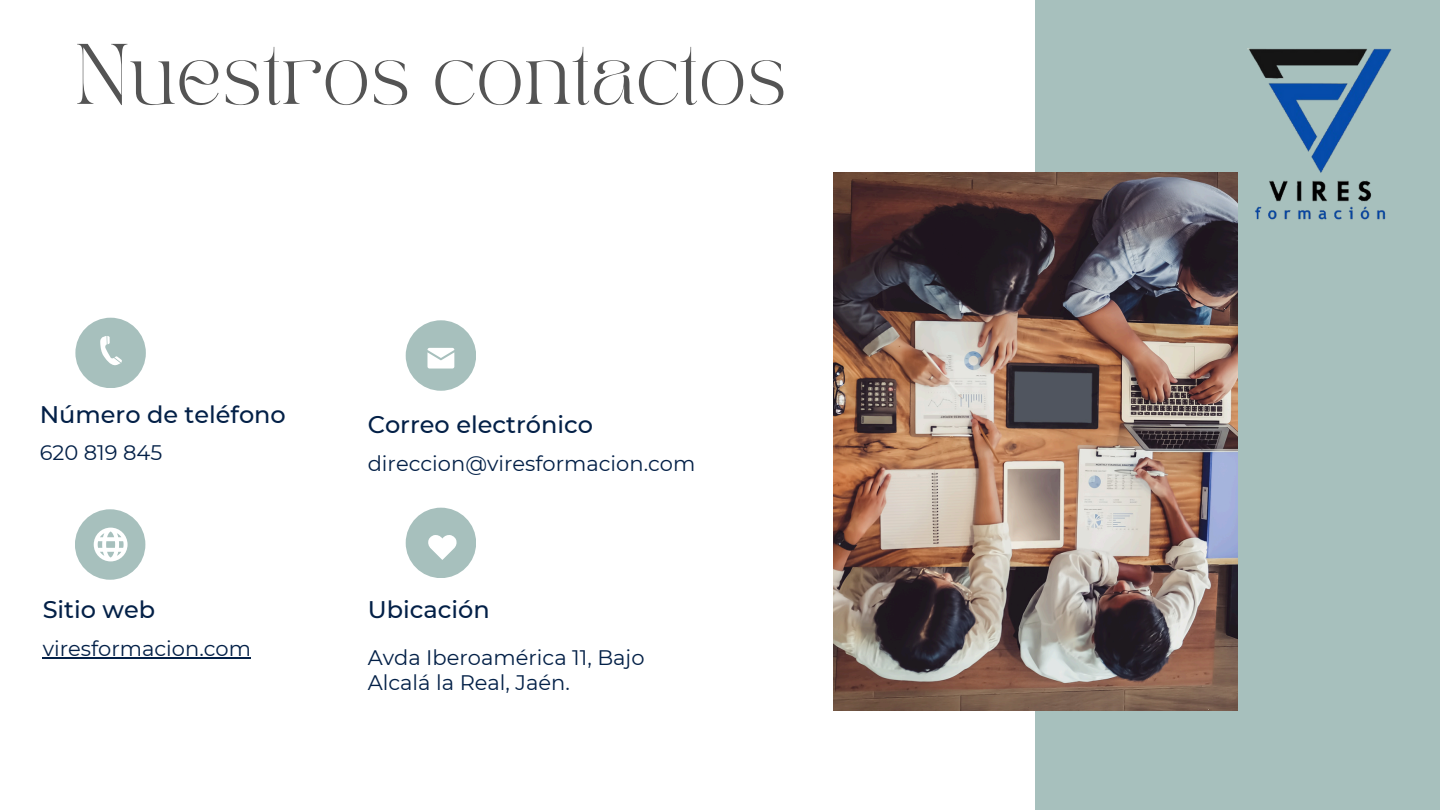
<style>
.page{position:relative;width:1440px;height:810px;background:#fff}
.page>*{position:absolute;margin:0;border:0;box-sizing:border-box;transform-origin:0 0}
.t1{font:60px "TAN PEARL Regular";color:#545454}
.t2{font:500 24px "Montserrat";color:#032047}
.t3{font:21px "Montserrat";color:#032047}
</style>
<div class="page">
<div style="left:1036px;top:0;width:404px;height:810px;background:#a7c0bd"></div>
<div style="left:75px;top:318px;width:71px;height:70px;background:#a7c0bd;border-radius:50%"></div>
<div style="left:406px;top:320px;width:70px;height:71px;background:#a7c0bd;border-radius:50%"></div>
<div style="left:75px;top:509px;width:70px;height:71px;background:#a7c0bd;border-radius:50%"></div>
<div style="left:406px;top:508px;width:70px;height:70px;background:#a7c0bd;border-radius:50%"></div>
<svg style="left:100px;top:336px;width:22px;height:30px"></svg>
<svg style="left:427px;top:348px;width:27px;height:21px"></svg>
<svg style="left:94px;top:528px;width:33px;height:33px"></svg>
<svg style="left:428px;top:535px;width:29px;height:25px"></svg>
<img style="left:1199px;top:48px;width:193px;height:207px">
<hr style="left:43px;top:658px;width:208px;height:1px;background:#032047">
<img style="left:834px;top:173px;width:403px;height:538px">
<p class="t1" style="left:75px;top:43px;width:713px">Nuestros contactos</p>
<p class="t2" style="left:40px;top:399px;width:248px">Número de teléfono</p>
<p class="t3" style="left:40px;top:440px;width:124px">620 819 845</p>
<h2 class="t2" style="left:43px;top:595px;width:114px">Sitio web</h2>
<h2 class="t3" style="left:43px;top:636px;width:210px">viresformacion.com</h2>
<p class="t2" style="left:368px;top:410px;width:227px">Correo electrónico</p>
<p class="t3" style="left:368px;top:450px;width:329px">direccion@viresformacion.com</p>
<h2 class="t2" style="left:368px;top:595px;width:124px">Ubicación</h2>
<p class="t3" style="left:368px;top:645px;width:278px">Avda Iberoamérica 11, Bajo</p>
<p class="t3" style="left:368px;top:669px;width:204px">Alcalá la Real, Jaén.</p>
</div>
